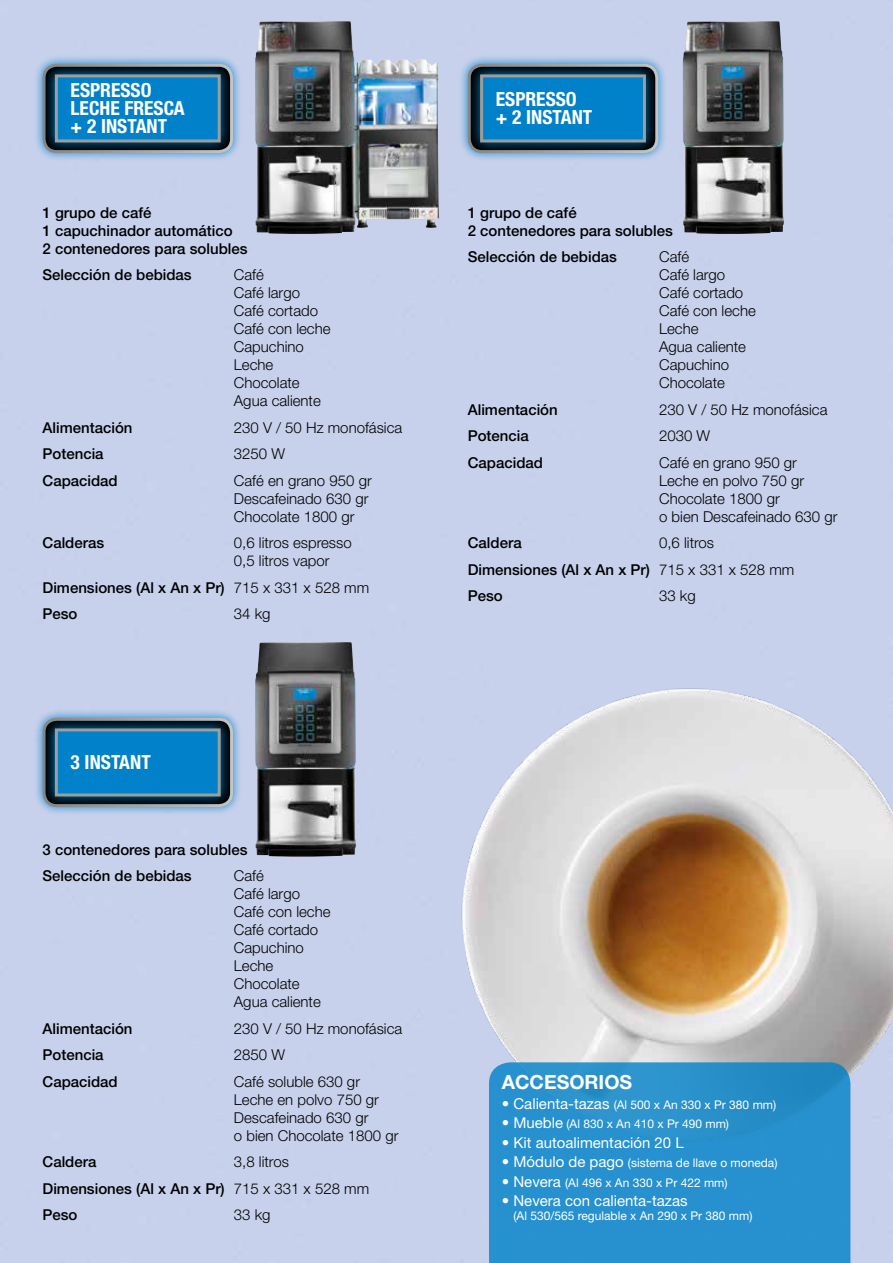
<style>
.page{position:relative;width:893px;height:1263px;background:#c7d1ec}
.page>*{position:absolute;margin:0;border:0;box-sizing:border-box;transform-origin:0 0}
.t1{font:700 condensed 19.5px/18px "Helvetica Neue LT Std";color:#fff}
.t2{font:700 19.5px "Helvetica Neue LT Std";color:#fff}
.t3{font:300 15px/18px "Helvetica Neue LT Std";color:#000}
.t4{font:500 15px/26.5px "Helvetica Neue LT Std";color:#000}
.t5{font:15px "Helvetica Neue LT Std";color:#fff}
.t6{font:12px "Helvetica Neue LT Std";color:#fff}
.s1{font-weight:300}
.s2{font-size:15px}
</style>
<div class="page">
<img style="left:438px;top:679px;width:455px;height:492px">
<div style="left:33px;top:708px;width:209px;height:108px;background:#0081c9;opacity:.75"></div>
<svg style="left:43px;top:717px;width:189px;height:91px;background:#374d5b"></svg>
<svg style="left:53px;top:727px;width:169px;height:71px;background:#117fbd"></svg>
<div style="left:33px;top:54px;width:209px;height:108px;background:#0081c9;opacity:.75"></div>
<svg style="left:43px;top:63px;width:189px;height:91px;background:#384d5b"></svg>
<svg style="left:53px;top:73px;width:169px;height:71px;background:#117fbd"></svg>
<div style="left:458px;top:54px;width:209px;height:108px;background:#0081c9;opacity:.75"></div>
<svg style="left:468px;top:63px;width:189px;height:91px;background:#374c5a"></svg>
<svg style="left:479px;top:73px;width:168px;height:71px;background:#1280bd"></svg>
<svg style="left:489px;top:1062px;width:361px;height:201px;background:#2790ce"></svg>
<img style="left:255px;top:21px;width:172px;height:213px">
<img style="left:255px;top:642px;width:101px;height:215px">
<img style="left:683px;top:21px;width:101px;height:213px">
<h1 class="t1" style="left:71px;top:81px;width:116px">ESPRESSO<br>LECHE FRESCA + 2 INSTANT</h1>
<p class="t4" style="left:43px;top:203px;width:207px;line-height:18px">1 grupo de café<br>1 capuchinador automático<br>2 contenedores para solubles</p>
<p class="t4" style="left:43px;top:262px;width:151px">Selección de bebidas</p>
<p class="t3" style="left:234px;top:266px;width:98px">Café<br>Café largo<br>Café cortado<br>Café con leche<br>Capuchino<br>Leche<br>Chocolate<br>Agua caliente</p>
<p class="t4" style="left:43px;top:414px;width:92px">Alimentación</p>
<p class="t3" style="left:234px;top:418px;width:170px">230 V / 50 Hz monofásica</p>
<p class="t4" style="left:43px;top:441px;width:63px">Potencia</p>
<p class="t3" style="left:234px;top:445px;width:53px">3250 W</p>
<p class="t4" style="left:43px;top:467px;width:77px">Capacidad</p>
<p class="t3" style="left:234px;top:471px;width:139px">Café en grano 950 gr<br>Descafeinado 630 gr<br>Chocolate 1800 gr</p>
<p class="t4" style="left:43px;top:530px;width:63px">Calderas</p>
<p class="t3" style="left:234px;top:534px;width:119px">0,6 litros espresso<br>0,5 litros vapor</p>
<p class="t4" style="left:43px;top:574px;width:328px">Dimensiones (Al x An x Pr) <span class="s1">715 x 331 x 528 mm<br></span>Peso</p>
<p class="t3" style="left:234px;top:605px;width:38px">34 kg</p>
<h1 class="t1" style="left:71px;top:753px;width:82px">3 INSTANT</h1>
<p class="t4" style="left:43px;top:836px;width:207px">3 contenedores para solubles<br>Selección de bebidas</p>
<p class="t3" style="left:234px;top:867px;width:98px">Café<br>Café largo<br>Café con leche<br>Café cortado<br>Capuchino<br>Leche<br>Chocolate<br>Agua caliente</p>
<p class="t4" style="left:43px;top:1015px;width:92px">Alimentación</p>
<p class="t3" style="left:234px;top:1019px;width:170px">230 V / 50 Hz monofásica</p>
<p class="t4" style="left:43px;top:1042px;width:63px">Potencia</p>
<p class="t3" style="left:234px;top:1046px;width:53px">2850 W</p>
<p class="t4" style="left:43px;top:1068px;width:77px">Capacidad</p>
<p class="t3" style="left:234px;top:1072px;width:166px">Café soluble 630 gr<br>Leche en polvo 750 gr<br>Descafeinado 630 gr<br>o bien Chocolate 1800 gr</p>
<p class="t4" style="left:43px;top:1149px;width:55px">Caldera</p>
<p class="t4" style="left:43px;top:1149px;width:328px;text-indent:191px"><span class="s1">3,8 litros<br></span>Dimensiones (Al x An x Pr) <span class="s1">715 x 331 x 528 mm<br></span>Peso</p>
<p class="t3" style="left:234px;top:1206px;width:38px">33 kg</p>
<h1 class="t1" style="left:496px;top:90px;width:98px">ESPRESSO + 2 INSTANT</h1>
<p class="t4" style="left:468px;top:203px;width:207px;line-height:18px">1 grupo de café<br>2 contenedores para solubles</p>
<p class="t4" style="left:468px;top:244px;width:151px">Selección de bebidas</p>
<p class="t3" style="left:659px;top:248px;width:98px">Café<br>Café largo<br>Café cortado<br>Café con leche<br>Leche<br>Agua caliente<br>Capuchino<br>Chocolate</p>
<p class="t4" style="left:468px;top:396px;width:92px">Alimentación</p>
<p class="t3" style="left:659px;top:400px;width:170px">230 V / 50 Hz monofásica</p>
<p class="t4" style="left:468px;top:423px;width:63px">Potencia</p>
<p class="t3" style="left:659px;top:427px;width:53px">2030 W</p>
<p class="t4" style="left:468px;top:449px;width:77px">Capacidad</p>
<p class="t3" style="left:659px;top:453px;width:180px">Café en grano 950 gr<br>Leche en polvo 750 gr<br>Chocolate 1800 gr<br>o bien Descafeinado 630 gr</p>
<p class="t4" style="left:468px;top:530px;width:55px">Caldera</p>
<p class="t4" style="left:468px;top:530px;width:328px;text-indent:191px"><span class="s1">0,6 litros<br></span>Dimensiones (Al x An x Pr) <span class="s1">715 x 331 x 528 mm<br></span>Peso</p>
<p class="t3" style="left:659px;top:587px;width:38px">33 kg</p>
<h1 class="t2" style="left:502px;top:1070px;width:132px">ACCESORIOS</h1>
<p class="t6" style="left:502px;top:1097px;width:276px"><span class="s2">• Calienta-tazas</span> (Al 500 x An 330 x Pr 380 mm)</p>
<p class="t6" style="left:502px;top:1116px;width:229px"><span class="s2">• Mueble</span> (Al 830 x An 410 x Pr 490 mm)</p>
<p class="t5" style="left:502px;top:1133px;width:184px">• Kit autoalimentación 20 L</p>
<p class="t6" style="left:502px;top:1155px;width:277px"><span class="s2">• Módulo de pago</span> (sistema de llave o moneda)</p>
<p class="t6" style="left:502px;top:1175px;width:227px"><span class="s2">• Nevera</span> (Al 496 x An 330 x Pr 422 mm)</p>
<p class="t5" style="left:502px;top:1192px;width:187px">• Nevera con calienta-tazas</p>
<p class="t6" style="left:513px;top:1209px;width:240px">(Al 530/565 regulable x An 290 x Pr 380 mm)</p>
</div>
